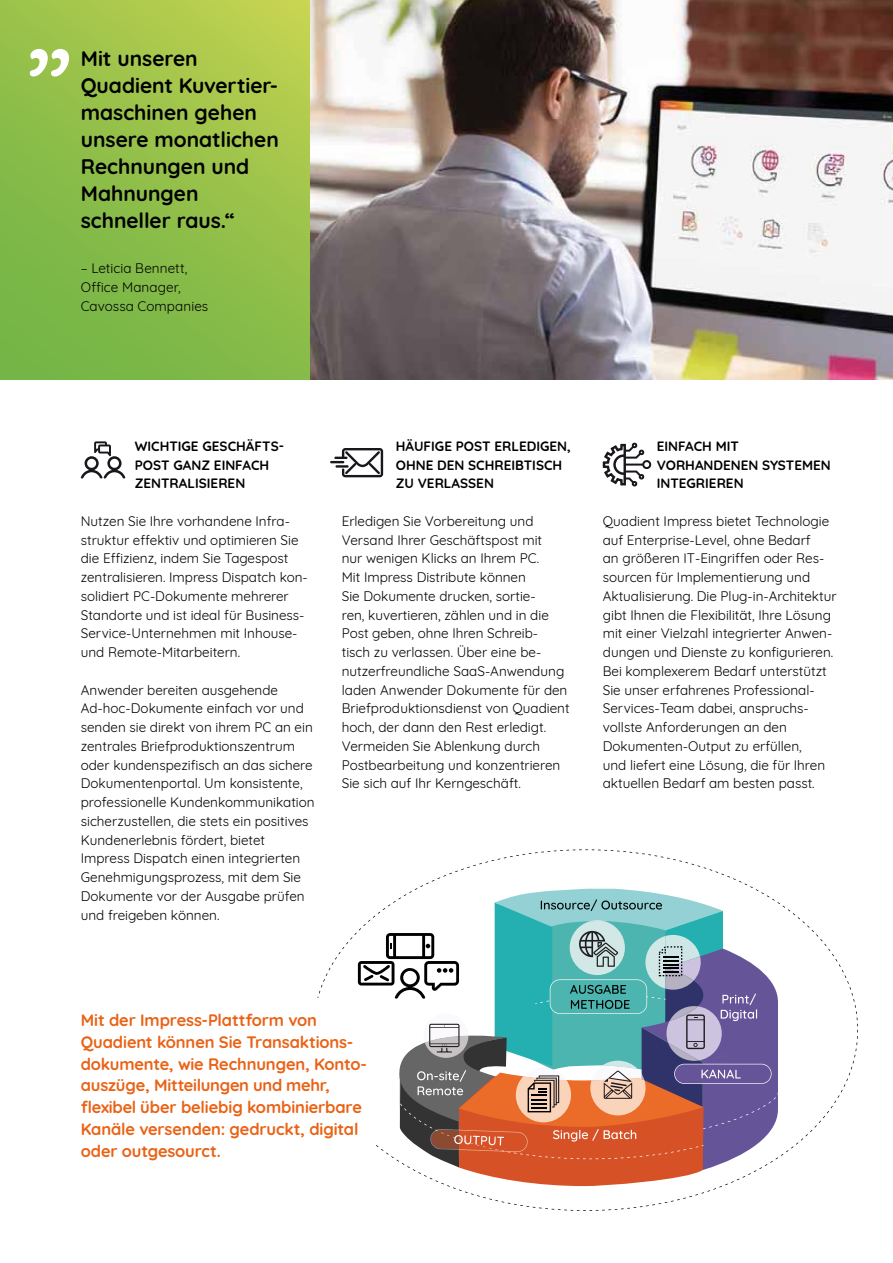
<style>
.page{position:relative;width:893px;height:1263px;background:#fff}
.page>*{position:absolute;margin:0;border:0;box-sizing:border-box;transform-origin:0 0}
.t1{font:700 21px/27px "Quicksand";color:#000}
.t2{font:700 16.5px/21.8px "Quicksand";letter-spacing:-.01em;color:#ea6215}
.t3{font:13.5px/18.8px "Quicksand";color:#000}
.t4{font:700 13.5px "Quicksand";color:#000}
</style>
<div class="page">
<img style="left:310px;top:0;width:583px;height:380px">
<svg style="left:0;top:0;width:310px;height:380px;background:#93c04a"></svg>
<svg style="left:317px;top:849px;width:541px;height:362px"></svg>
<svg style="left:358px;top:889px;width:420px;height:297px"></svg>
<div style="left:81px;top:998px;width:293px;height:180px;background:#fff"></div>
<svg style="left:30px;top:49px;width:39px;height:27px"></svg>
<svg style="left:81px;top:441px;width:44px;height:37px"></svg>
<svg style="left:330px;top:448px;width:53px;height:29px"></svg>
<hr style="left:335px;top:465px;width:14px;height:3px;background:#1a171c">
<svg style="left:603px;top:443px;width:48px;height:43px"></svg>
<h1 class="t1" style="left:81px;top:43px;width:200px">Mit unseren<br>Quadient Kuvertier&shy;maschinen gehen unsere monatlichen<br>Rechnungen und<br>Mahnungen schneller raus.“</h1>
<p class="t3" style="left:81px;top:258px;width:129px">– Leticia Bennett,<br>Office Manager,<br>Cavossa Companies</p>
<p class="t4" style="left:135px;top:435px;width:27px">Wicht</p>
<p class="t4" style="left:178px;top:435px;width:44px">ige Geschäfts</p>
<p class="t4" style="left:279px;top:435px;width:7px">-</p>
<p class="t4" style="left:81px;top:454px;width:19px">post</p>
<p class="t4" style="left:173px;top:454px;width:97px">GANZ EINFACH</p>
<p class="t4" style="left:81px;top:472px;width:18px">zentr</p>
<p class="t4" style="left:179px;top:472px;width:17px">alisieren</p>
<p class="t3" style="left:81px;top:510px;width:229px">Nutzen Sie Ihre vorhandene Infra&shy;struktur effektiv und optimieren Sie die Effizienz, indem Sie Tagespost zentralisieren. Impress Dispatch kon&shy;solidiert PC-Dokumente mehrerer Standorte und ist ideal für Business-Service-Unternehmen mit Inhouse&shy;und Remote-Mitarbeitern.</p>
<p class="t3" style="left:81px;top:679px;width:235px">Anwender bereiten ausgehende Ad-hoc-Dokumente einfach vor und senden sie direkt von ihrem PC an ein zentrales Briefproduktionszentrum oder kundenspezifisch an das sichere Dokumentenportal. Um konsistente, professionelle Kundenkommunikation sicherzustellen, die stets ein positives Kundenerlebnis fördert, bietet Impress Dispatch einen integrierten Genehmigungsprozess, mit dem Sie Dokumente vor der Ausgabe prüfen und freigeben können.</p>
<p class="t4" style="left:396px;top:435px;width:43px">Häufige</p>
<p class="t4" style="left:456px;top:435px;width:18px">Post</p>
<p class="t4" style="left:494px;top:435px;width:9px">erledigen</p>
<p class="t4" style="left:567px;top:435px;width:5px">,</p>
<p class="t4" style="left:342px;top:454px;width:20px">ohne</p>
<p class="t4" style="left:437px;top:454px;width:10px">den</p>
<p class="t4" style="left:468px;top:454px;width:17px">Schreibtisch</p>
<p class="t4" style="left:342px;top:472px;width:33px">z</p>
<p class="t4" style="left:404px;top:472px;width:23px">u verl</p>
<p class="t4" style="left:452px;top:472px;width:18px">assen</p>
<p class="t3" style="left:342px;top:510px;width:229px">Erledigen Sie Vorbereitung und Versand Ihrer Geschäftspost mit<br>nur wenigen Klicks an Ihrem PC.<br>Mit Impress Distribute können<br>Sie Dokumente drucken, sortie-<br>ren, kuvertieren, zählen und in die Post geben, ohne Ihren Schreib&shy;tisch zu verlassen. Über eine be&shy;nutzerfreundliche SaaS-Anwendung laden Anwender Dokumente für den Briefproduktionsdienst von Quadient hoch, der dann den Rest erledigt.<br>Vermeiden Sie Ablenkung durch Postbearbeitung und konzentrieren Sie sich auf Ihr Kerngeschäft.</p>
<p class="t4" style="left:657px;top:435px;width:68px">Ein fach mit</p>
<p class="t4" style="left:603px;top:454px;width:20px">vorh</p>
<p class="t4" style="left:695px;top:454px;width:19px">andenen</p>
<p class="t4" style="left:762px;top:454px;width:26px">Systemen</p>
<p class="t4" style="left:603px;top:472px;width:13px">integrieren</p>
<p class="t3" style="left:603px;top:510px;width:235px">Quadient Impress bietet Technologie auf Enterprise-Level, ohne Bedarf<br>an größeren IT-Eingriffen oder Res&shy;sourcen für Implementierung und Aktualisierung. Die Plug-in-Architektur gibt Ihnen die Flexibilität, Ihre Lösung mit einer Vielzahl integrierter Anwen&shy;dungen und Dienste zu konfigurieren.<br>Bei komplexerem Bedarf unterstützt Sie unser erfahrenes Professional-Services-Team dabei, anspruchs&shy;vollste Anforderungen an den Dokumenten-Output zu erfüllen,<br>und liefert eine Lösung, die für Ihren aktuellen Bedarf am besten passt.</p>
<p class="t2" style="left:81px;top:1008px;width:288px">Mit der Impress-Plattform von<br>Quadient können Sie Transaktions&shy;dokumente, wie Rechnungen, Konto&shy;auszüge, Mitteilungen und mehr, flexibel über beliebig kombinierbare<br>Kanäle versenden: gedruckt, digital oder outgesourct.</p>
</div>
